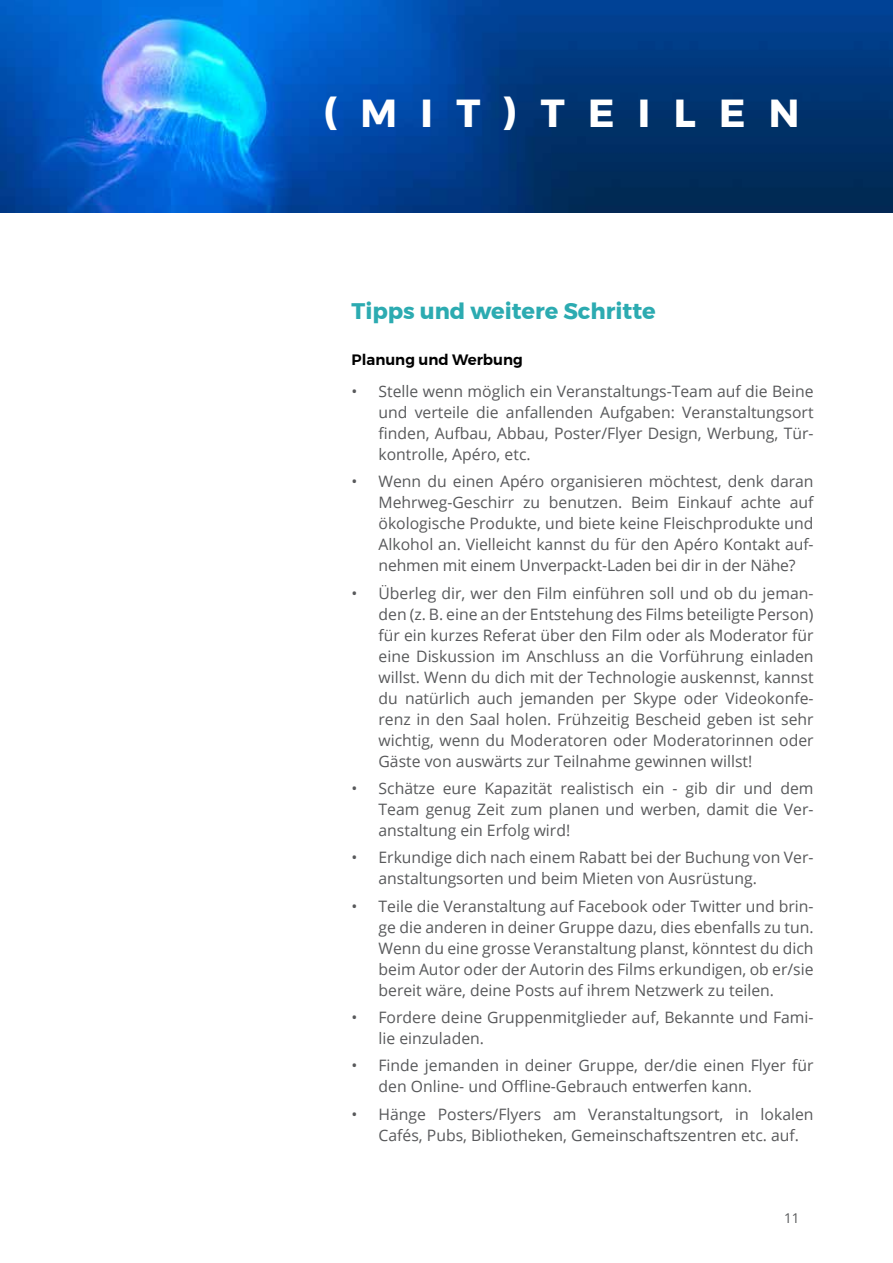
<style>
.page{position:relative;width:893px;height:1263px;background:#fff}
.page>*{position:absolute;margin:0;border:0;box-sizing:border-box;transform-origin:0 0}
.t1{font:700 39px "Montserrat";letter-spacing:.6em;color:#fff}
.t2{font:700 22.5px "Montserrat";color:#2cabb1}
.t3{font:15.75px/21px "Open Sans";color:#58595b;text-align:justify}
.t4{font:600 15px "Montserrat";color:#000}
.t5{font:13.5px "Open Sans";color:#58595b}
</style>
<div class="page">
<img style="left:0;top:0;width:893px;height:213px">
<h1 class="t1" style="left:324px;top:82px;width:477px">(MIT)TEILEN</h1>
<h2 class="t2" style="left:351px;top:293px;width:306px">Tipps und weitere Schritte</h2>
<p class="t4" style="left:351px;top:348px;width:173px">Planung und Werbung</p>
<p class="t3" style="left:378px;top:380px;width:437px;text-indent:-27px">• Stelle wenn möglich ein Veranstaltungs-Team auf die Beine und verteile die anfallenden Aufgaben: Veranstaltungsort finden, Aufbau, Abbau, Poster/Flyer Design, Werbung, Tür&shy;kontrolle, Apéro, etc.</p>
<p class="t3" style="left:378px;top:471px;width:437px;text-indent:-27px">• Wenn du einen Apéro organisieren möchtest, denk daran Mehrweg-Geschirr zu benutzen. Beim Einkauf achte auf ökologische Produkte, und biete keine Fleischprodukte und Alkohol an. Vielleicht kannst du für den Apéro Kontakt auf&shy;nehmen mit einem Unverpackt-Laden bei dir in der Nähe?</p>
<p class="t3" style="left:378px;top:582px;width:437px;text-indent:-27px">• Überleg dir, wer den Film einführen soll und ob du jeman&shy;den (z. B. eine an der Entstehung des Films beteiligte Person) für ein kurzes Referat über den Film oder als Moderator für eine Diskussion im Anschluss an die Vorführung einladen willst. Wenn du dich mit der Technologie auskennst, kannst du natürlich auch jemanden per Skype oder Videokonfe&shy;renz in den Saal holen. Frühzeitig Bescheid geben ist sehr wichtig, wenn du Moderatoren oder Moderatorinnen oder Gäste von auswärts zur Teilnahme gewinnen willst!</p>
<p class="t3" style="left:378px;top:777px;width:437px;text-indent:-27px">• Schätze eure Kapazität realistisch ein - gib dir und dem Team genug Zeit zum planen und werben, damit die Ver&shy;anstaltung ein Erfolg wird!</p>
<p class="t3" style="left:378px;top:847px;width:437px;text-indent:-27px">• Erkundige dich nach einem Rabatt bei der Buchung von Ver&shy;anstaltungsorten und beim Mieten von Ausrüstung.</p>
<p class="t3" style="left:378px;top:895px;width:437px;text-indent:-27px">• Teile die Veranstaltung auf Facebook oder Twitter und brin&shy;ge die anderen in deiner Gruppe dazu, dies ebenfalls zu tun.<br>Wenn du eine grosse Veranstaltung planst, könntest du dich beim Autor oder der Autorin des Films erkundigen, ob er/sie bereit wäre, deine Posts auf ihrem Netzwerk zu teilen.</p>
<p class="t3" style="left:378px;top:1006px;width:437px;text-indent:-27px">• Fordere deine Gruppenmitglieder auf, Bekannte und Fami&shy;lie einzuladen.</p>
<p class="t3" style="left:378px;top:1055px;width:437px;text-indent:-27px">• Finde jemanden in deiner Gruppe, der/die einen Flyer für den Online- und Offline-Gebrauch entwerfen kann.</p>
<p class="t3" style="left:378px;top:1103px;width:437px;text-indent:-27px">• Hänge Posters/Flyers am Veranstaltungsort, in lokalen<br>Cafés, Pubs, Bibliotheken, Gemeinschaftszentren etc. auf.</p>
<p class="t5" style="left:784px;top:1209px;width:17px">11</p>
</div>
